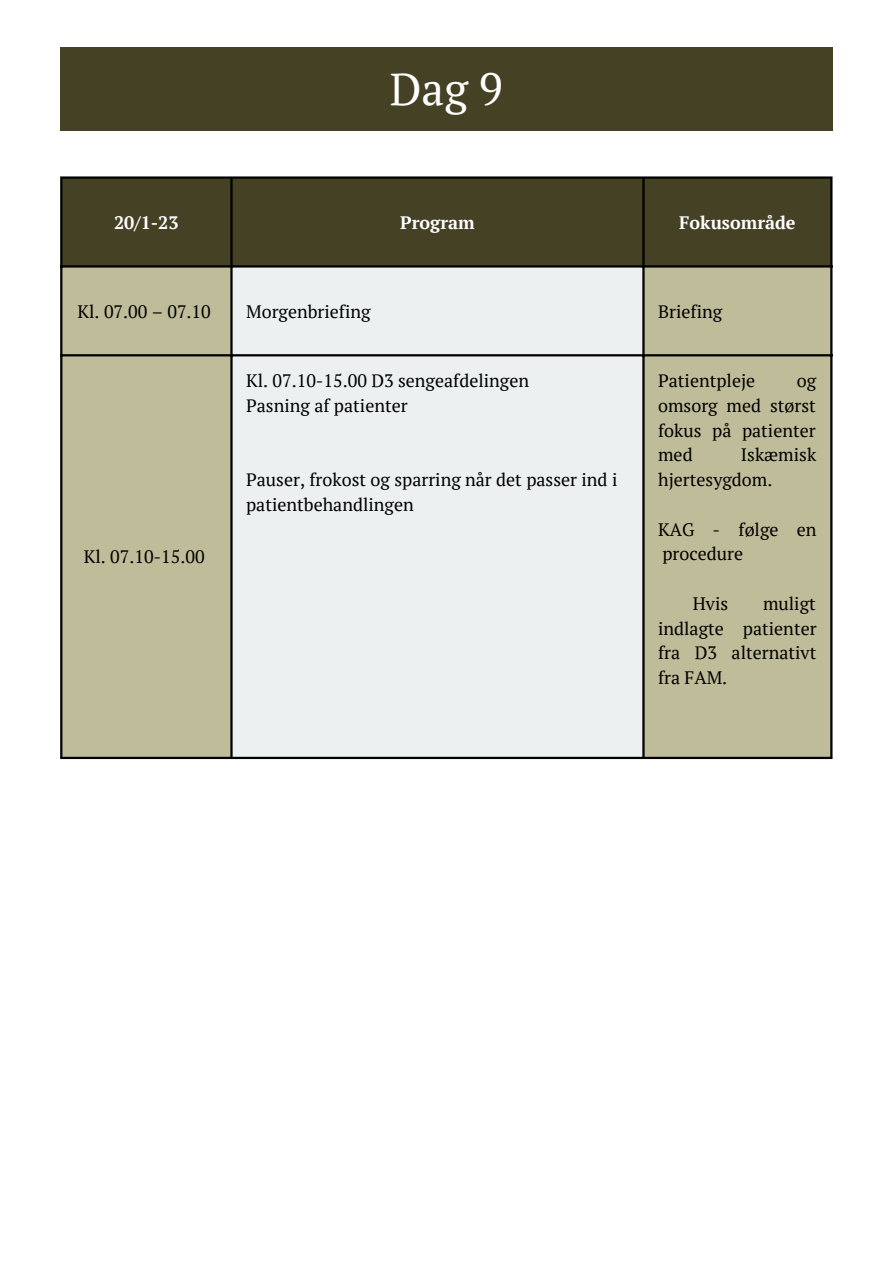
<style>
.page{position:relative;width:893px;height:1264px;background:#fff}
.page>*{position:absolute;margin:0;border:0;box-sizing:border-box;transform-origin:0 0}
.t1{font:45px "PT Serif";color:#fff}
.t2{font:18px/24.8px "PT Serif";color:#000}
.t3{font:700 18px "PT Serif";color:#fff}
</style>
<div class="page">
<div style="left:62px;top:179px;width:768px;height:86px;background:#444125"></div>
<div style="left:62px;top:267px;width:768px;height:489px;background:#bfbd99"></div>
<div style="left:232px;top:267px;width:410px;height:489px;background:#ecf0f0"></div>
<hr style="left:60px;top:179px;width:2px;height:577px;background:#000">
<hr style="left:230px;top:179px;width:2px;height:577px;background:#000">
<hr style="left:642px;top:179px;width:2px;height:577px;background:#000">
<hr style="left:830px;top:179px;width:2px;height:577px;background:#000">
<hr style="left:60px;top:176px;width:772px;height:3px;background:#000">
<hr style="left:60px;top:265px;width:772px;height:2px;background:#000">
<hr style="left:60px;top:354px;width:772px;height:2px;background:#000">
<hr style="left:60px;top:756px;width:772px;height:3px;background:#000">
<div style="left:60px;top:47px;width:772px;height:83px;background:#444125"></div>
<h1 class="t1" style="left:390px;top:58px;width:115px">Dag 9</h1>
<p class="t3" style="left:114px;top:210px;width:66px">20/1-23</p>
<p class="t3" style="left:400px;top:210px;width:76px">Program</p>
<p class="t3" style="left:679px;top:210px;width:118px">Fokusområde</p>
<p class="t2" style="left:78px;top:299px;width:135px">Kl. 07.00 – 07.10</p>
<p class="t2" style="left:246px;top:299px;width:126px">Morgenbriefing</p>
<p class="t2" style="left:658px;top:299px;width:66px">Briefing</p>
<p class="t2" style="left:84px;top:544px;width:122px">Kl. 07.10-15.00</p>
<p class="t2" style="left:246px;top:368px;width:284px">Kl. 07.10-15.00 D3 sengeafdelingen<br>Pasning af patienter</p>
<p class="t2" style="left:246px;top:467px;width:373px">Pauser, frokost og sparring når det passer ind i patientbehandlingen</p>
<p class="t2" style="left:658px;top:368px;width:99px">Patientpleje</p>
<p class="t2" style="left:658px;top:368px;width:160px;text-align:justify;text-indent:139px">og omsorg med størst fokus på patienter med</p>
<p class="t2" style="left:658px;top:442px;width:160px;text-indent:83px">Iskæmisk hjertesygdom.</p>
<p class="t2" style="left:658px;top:516px;width:160px">KAG - følge en procedure</p>
<p class="t2" style="left:692px;top:590px;width:37px">Hvis</p>
<p class="t2" style="left:658px;top:590px;width:160px;text-align:justify;text-indent:105px">muligt indlagte patienter fra D3 alternativt fra FAM.</p>
</div>
